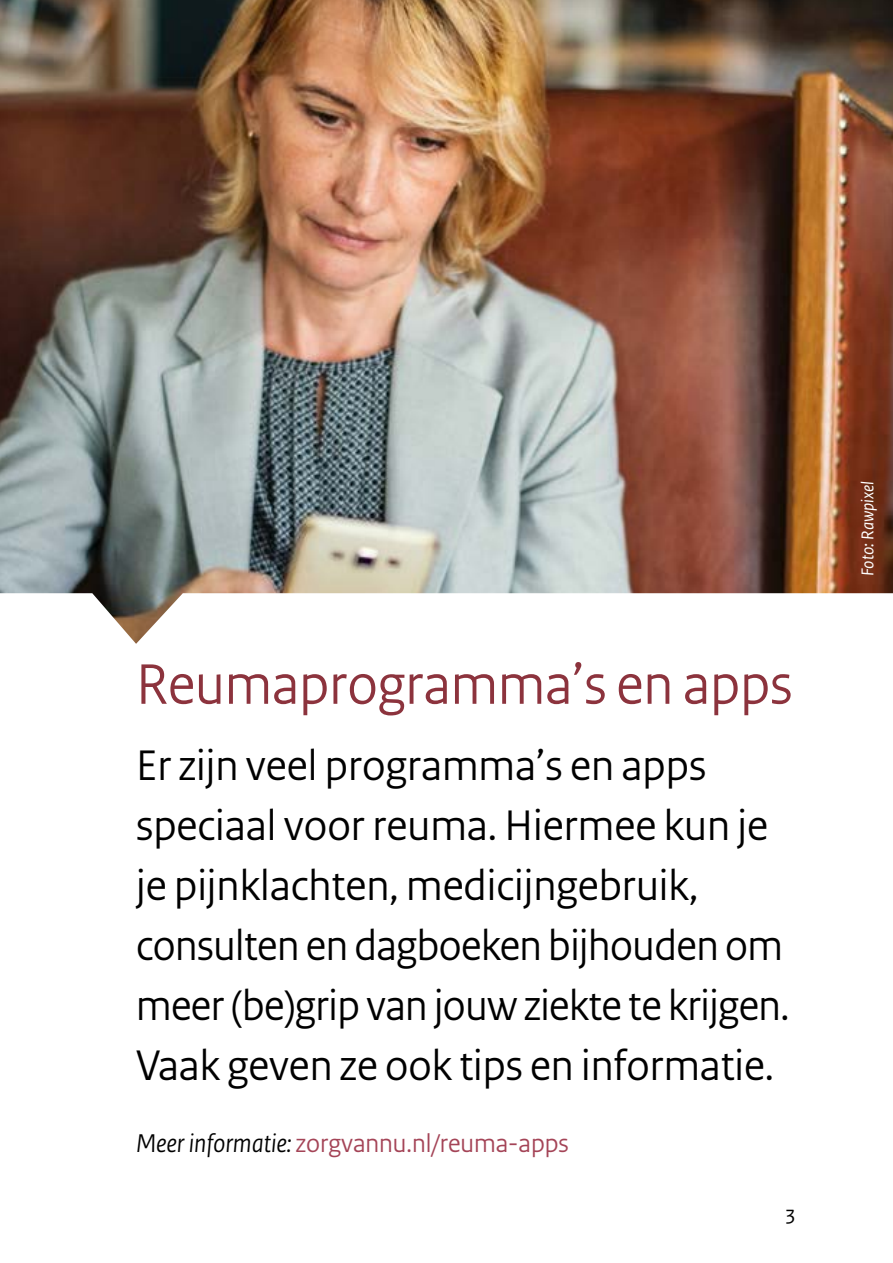
<style>
.page{position:relative;width:893px;height:1263px;background:#fff}
.page>*{position:absolute;margin:0;border:0;box-sizing:border-box;transform-origin:0 0}
.vws_05_-_Kop_niveau{font:60px "Rijksoverheid Sans Heading";color:#8c333d}
.vws_06_-_Kop_niveau{font:45px/60px "Rijksoverheid Sans Heading";color:#000}
.vws_06_-_Kop_niveau-2{font:27px "Rijksoverheid Sans Heading";color:#a44457}
.t1{font:21px "Rijksoverheid Sans Text";color:#000}
.t2{font:italic 18px "Rijksoverheid Sans Text";color:#fff}
.s1{font-style:italic;color:#000}
</style>
<div class="page">
<img style="left:0;top:0;width:893px;height:644px">
<p class="vws_05_-_Kop_niveau" style="left:136px;top:649px;width:658px">Reumaprogramma’s en apps</p>
<p class="vws_06_-_Kop_niveau" style="left:136px;top:736px;width:655px">Er zijn veel programma’s en apps speciaal voor reuma. Hiermee kun je je pijnklachten, medicijngebruik, consulten en dagboeken bijhouden om meer (be)grip van jouw ziekte te krijgen.<br>Vaak geven ze ook tips en informatie.</p>
<p class="vws_06_-_Kop_niveau-2" style="left:136px;top:1128px;width:434px"><span class="s1">Meer informatie:</span> zorgvannu.nl/reuma-apps</p>
<p class="t1" style="left:786px;top:1201px;width:11px">3</p>
<p class="t2" style="left:858px;top:576px;width:97px;rotate:-90deg">Foto: Rawpixel</p>
</div>
